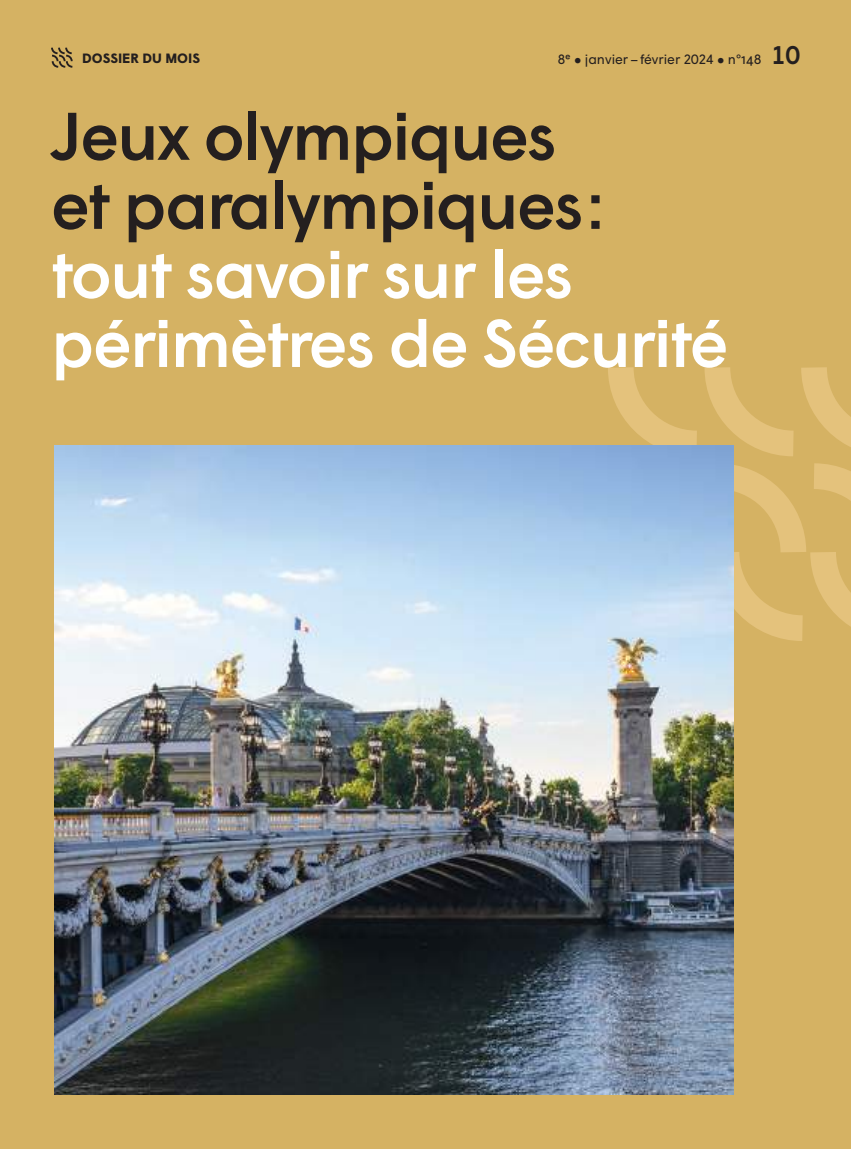
<style>
.page{position:relative;width:851px;height:1149px;background:#fff}
.page>*{position:absolute;margin:0;border:0;box-sizing:border-box;transform-origin:0 0}
.t1{font:500 67.05px/69px "Wigrum";letter-spacing:-.025em;color:#fff}
.t2{font:500 67.05px/69px "Wigrum";letter-spacing:-.025em;color:#241f1f}
.t3{font:13.5px "Wigrum";color:#241f1f}
.t4{font:700 13.5px "Wigrum";color:#241f1f}
.s1{font-weight:500;font-size:25.5px}
</style>
<div class="page">
<div style="left:0;top:0;width:850px;height:1148px;background:#d5b263"></div>
<svg style="left:608px;top:367px;width:242px;height:286px"></svg>
<svg style="left:51px;top:47px;width:22px;height:21px"></svg>
<img style="left:55px;top:445px;width:678px;height:648px">
<p class="t4" style="left:82px;top:48px;width:119px">DOSSIER DU MOIS</p>
<p class="t3" style="left:557px;top:49px;width:244px">8e ● janvier – février 2024 ● n°148 <span class="s1">10</span></p>
<p class="t2" style="left:51px;top:97px;width:556px">Jeux olympiques et paralympiques :</p>
<p class="t1" style="left:51px;top:235px;width:678px">tout savoir sur les périmètres de Sécurité</p>
</div>
